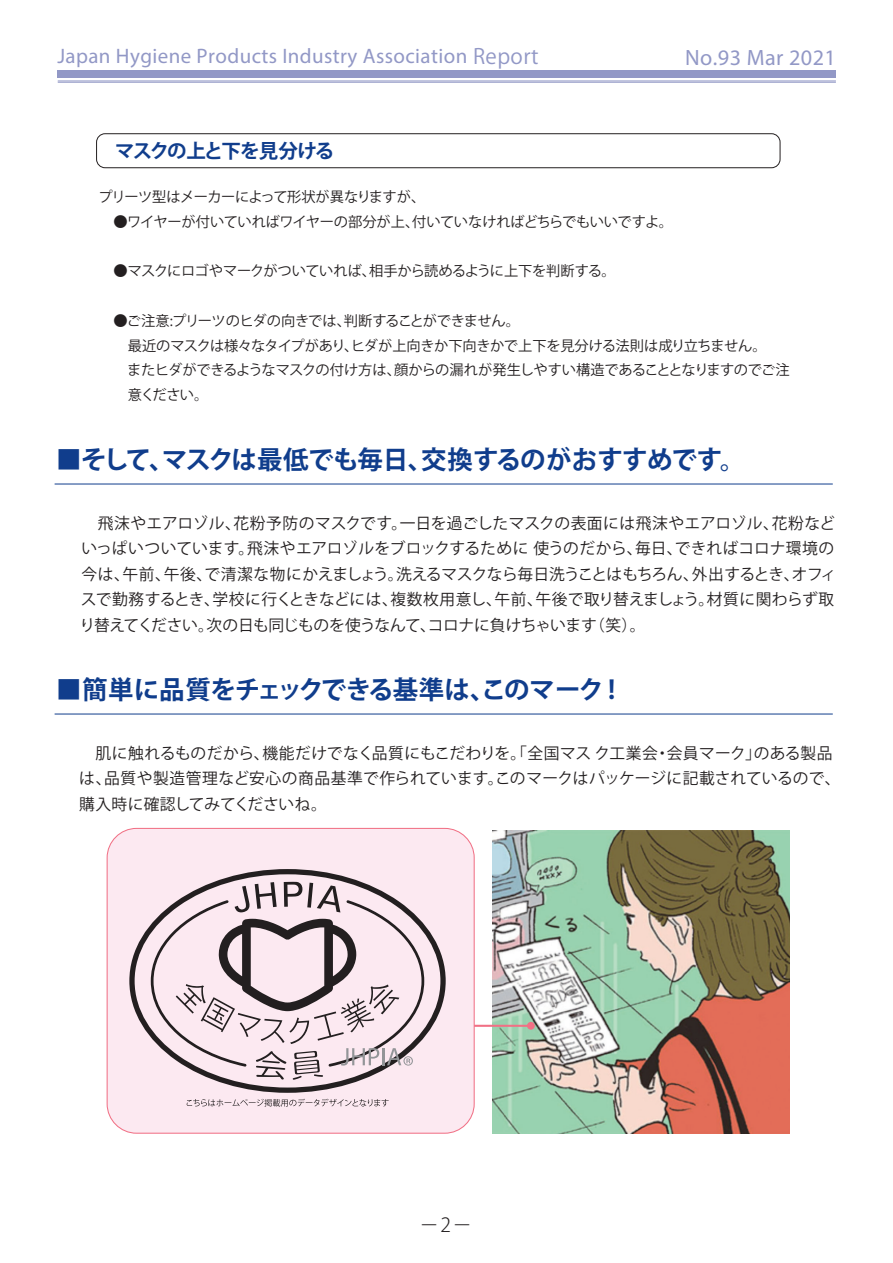
<style>
.page{position:relative;width:893px;height:1263px;background:#fff}
.page>*{position:absolute;margin:0;border:0;box-sizing:border-box;transform-origin:0 0}
.t1{font:700 25.5px "Koz Go Pro";letter-spacing:-.025em;color:#103d8c}
.t2{font:22.2px "Myriad Pro";letter-spacing:.02em;color:#9298c6}
.t3{font:21px "Myriad Pro";letter-spacing:.02em;color:#9298c6}
.t4{font:700 19.5px "Koz Go Pro";letter-spacing:-.1em;color:#103d8c}
.t5{font:300 19.35px "Koz Go Pro";color:#231f20}
.t6{font:15.75px/25.5px "Koz Go Pro";color:#231f20}
.t7{font:14.25px/24.8px "Koz Go Pro";letter-spacing:-.03em;color:#231f20}
.s1{font-family:"Koz Go Pro"}
</style>
<div class="page">
<hr style="left:55px;top:484px;width:778px;height:1px;background:#103d8c">
<hr style="left:55px;top:714px;width:778px;height:1px;background:#103d8c">
<img style="left:492px;top:831px;width:297px;height:302px">
<hr style="left:456px;top:1025px;width:75px;height:2px;background:#f17085">
<div style="left:527px;top:1022px;width:8px;height:8px;background:#f17085;border-radius:50%"></div>
<div style="left:107px;top:828px;width:367px;height:305px;background:#fce9f1;border-radius:29px"></div>
<div style="left:107px;top:828px;width:368px;height:306px;border:1px solid #f17085;border-radius:29px"></div>
<svg style="left:129px;top:869px;width:317px;height:224px"></svg>
<svg style="left:151px;top:882px;width:273px;height:198px"></svg>
<svg style="left:187px;top:1099px;width:202px;height:8px"></svg>
<div style="left:58px;top:70px;width:778px;height:8px;background:#9298c6"></div>
<hr style="left:58px;top:81px;width:778px;height:1px;background:#9298c6">
<hr style="left:58px;top:82px;width:778px;height:1px;background:#9298c6">
<div style="left:96px;top:133px;width:684px;height:35px;border:1px solid #231f20;border-radius:9px"></div>
<h3 class="t3" style="left:57px;top:43px;width:483px">Japan Hygiene Products Industry Association <span class="s1">Report</span></h3>
<p class="t4" style="left:115px;top:138px;width:220px">マスクの上と下を見分ける</p>
<h2 class="t2" style="left:685px;top:44px;width:152px">No.93 Mar 2021</h2>
<p class="t7" style="left:99px;top:185px;width:576px">プリーツ型はメーカーによって形状が異なりますが、<br>　●ワイヤーが付いていればワイヤーの部分が上、付いていなければどちらでもいいですよ。</p>
<p class="t7" style="left:99px;top:259px;width:518px">　●マスクにロゴやマークがついていれば、相手から読めるように上下を判断する。</p>
<p class="t7" style="left:127px;top:309px;width:664px;text-indent:-28px">　●ご注意:プリーツのヒダの向きでは、判断することができません。<br>最近のマスクは様々なタイプがあり、ヒダが上向きか下向きかで上下を見分ける法則は成り立ちません。<br>またヒダができるようなマスクの付け方は、顔からの漏れが発生しやすい構造であることとなりますのでご注意ください。</p>
<h1 class="t1" style="left:56px;top:443px;width:691px">■そして、マスクは最低でも毎日、交換するのがおすすめです。</h1>
<p class="t6" style="left:80px;top:511px;width:758px">　飛沫やエアロゾル、花粉予防のマスクです。一日を過ごしたマスクの表面には飛沫やエアロゾル、花粉などいっぱいついています。飛沫やエアロゾルをブロックするために 使うのだから、毎日、できればコロナ環境の今は、午前、午後、で清潔な物にかえましょう。洗えるマスクなら毎日洗うことはもちろん、外出するとき、オフィスで勤務するとき、学校に行くときなどには、複数枚用意し、午前、午後で取り替えましょう。材質に関わらず取り替えてください。次の日も同じものを使うなんて、コロナに負けちゃいます（笑）。</p>
<h1 class="t1" style="left:56px;top:673px;width:561px">■簡単に品質をチェックできる基準は、このマーク !</h1>
<p class="t6" style="left:79px;top:741px;width:763px">　肌に触れるものだから、機能だけでなく品質にもこだわりを。「全国マス ク工業会・会員マーク」のある製品は、品質や製造管理など安心の商品基準で作られています。このマークはパッケージに記載されているので、購入時に確認してみてくださいね。</p>
<p class="t5" style="left:419px;top:1212px;width:54px">－2－</p>
</div>
